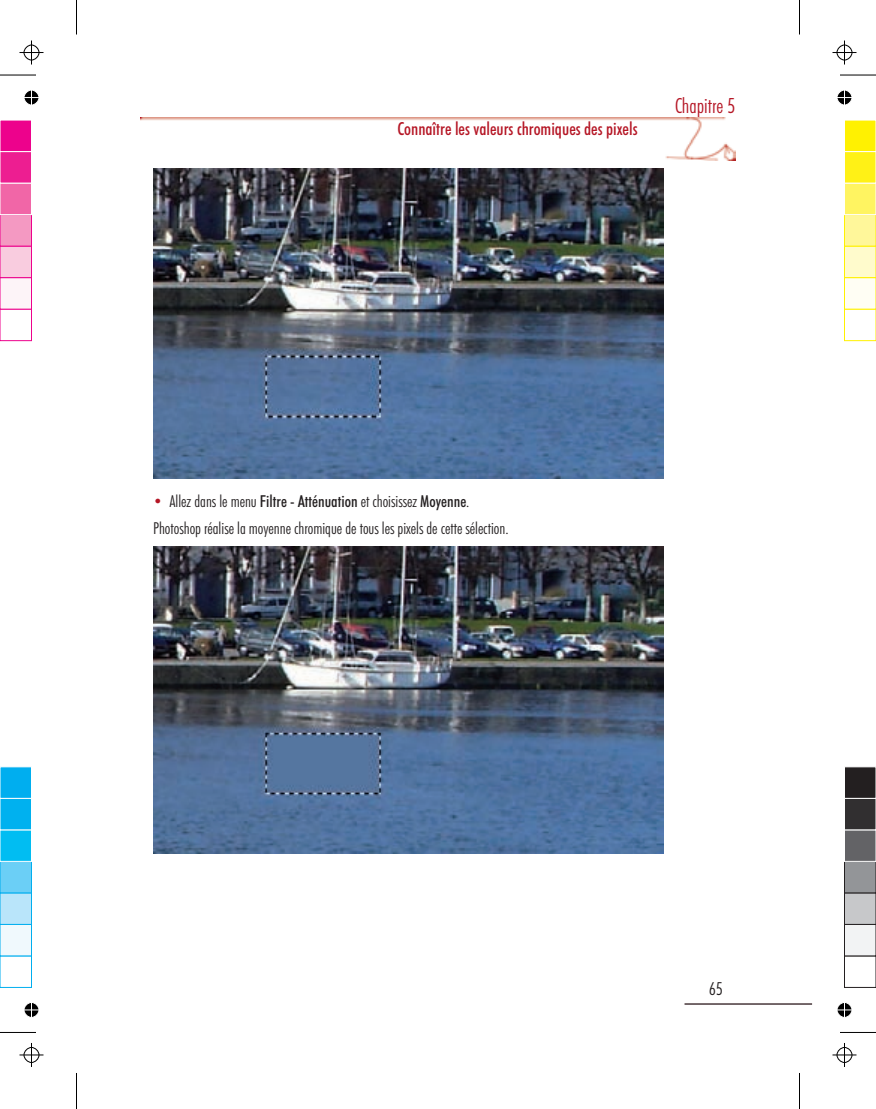
<style>
.page{position:relative;width:876px;height:1109px;background:#fff}
.page>*{position:absolute;margin:0;border:0;box-sizing:border-box;transform-origin:0 0}
.t1{font:21px "Futura Lt Cn BT";color:#b51625}
.t2{font:18px "Futura Md Cn BT";color:#b51625}
.t3{font:18px "Futura Lt Cn BT";color:#231f20}
.t4{font:16.5px/27.8px "Futura Lt Cn BT";color:#231f20}
.s1{font-size:16.2px;color:#b51625}
.s2{font-family:"Futura Md Cn BT"}
</style>
<div class="page">
<img style="left:141px;top:118px;width:595px;height:42px">
<hr style="left:685px;top:1003px;width:127px;height:1px;background:#48373a">
<img style="left:153px;top:169px;width:510px;height:310px">
<img style="left:153px;top:546px;width:510px;height:307px">
<hr style="left:0;top:1032px;width:36px;height:1px;background:#000">
<hr style="left:76px;top:1072px;width:1px;height:36px;background:#000">
<hr style="left:0;top:75px;width:36px;height:1px;background:#000">
<hr style="left:76px;top:0;width:1px;height:34px;background:#000">
<hr style="left:840px;top:75px;width:36px;height:1px;background:#000">
<hr style="left:799px;top:0;width:1px;height:34px;background:#000">
<hr style="left:840px;top:1032px;width:36px;height:1px;background:#000">
<hr style="left:799px;top:1072px;width:1px;height:36px;background:#000">
<svg style="left:20px;top:1043px;width:24px;height:23px"></svg>
<svg style="left:20px;top:40px;width:24px;height:24px"></svg>
<svg style="left:832px;top:40px;width:24px;height:24px"></svg>
<svg style="left:832px;top:1043px;width:24px;height:23px"></svg>
<svg style="left:24px;top:1002px;width:15px;height:16px"></svg>
<svg style="left:24px;top:90px;width:15px;height:15px"></svg>
<svg style="left:837px;top:90px;width:15px;height:15px"></svg>
<svg style="left:837px;top:1002px;width:15px;height:16px"></svg>
<div style="left:0;top:955px;width:32px;height:32px;background:#fff;border:1px solid #00aeef"></div>
<div style="left:0;top:924px;width:32px;height:32px;background:#f0f9fd;border:1px solid #00aeef"></div>
<div style="left:0;top:892px;width:32px;height:32px;background:#b9e5fa;border:1px solid #00aeef"></div>
<div style="left:0;top:861px;width:32px;height:32px;background:#6bcff6;border:1px solid #00aeef"></div>
<div style="left:0;top:829px;width:32px;height:32px;background:#01bdf2;border:1px solid #fff"></div>
<div style="left:0;top:798px;width:32px;height:32px;background:#00b1ef;border:1px solid #fff"></div>
<div style="left:0;top:766px;width:32px;height:32px;background:#00aeef;border:1px solid #fff"></div>
<div style="left:0;top:309px;width:32px;height:32px;background:#fff;border:1px solid #ed028c"></div>
<div style="left:0;top:277px;width:32px;height:32px;background:#fdf4f8;border:1px solid #ed028c"></div>
<div style="left:0;top:246px;width:32px;height:32px;background:#f9ccdf;border:1px solid #ed028c"></div>
<div style="left:0;top:214px;width:32px;height:32px;background:#f499c2;border:1px solid #ed028c"></div>
<div style="left:0;top:183px;width:32px;height:32px;background:#f166a7;border:1px solid #fff"></div>
<div style="left:0;top:151px;width:32px;height:32px;background:#ed1e91;border:1px solid #fff"></div>
<div style="left:0;top:120px;width:32px;height:32px;background:#ed028c;border:1px solid #fff"></div>
<div style="left:844px;top:309px;width:32px;height:32px;background:#fff;border:1px solid #fff101"></div>
<div style="left:844px;top:277px;width:32px;height:32px;background:#fffef4;border:1px solid #fff101"></div>
<div style="left:844px;top:246px;width:32px;height:32px;background:#fffbcc;border:1px solid #fff101"></div>
<div style="left:844px;top:214px;width:32px;height:32px;background:#fff79a;border:1px solid #fff101"></div>
<div style="left:844px;top:183px;width:32px;height:32px;background:#fff461;border:1px solid #fff"></div>
<div style="left:844px;top:151px;width:32px;height:32px;background:#fff116;border:1px solid #fff"></div>
<div style="left:844px;top:120px;width:32px;height:32px;background:#fff101;border:1px solid #fff"></div>
<div style="left:844px;top:955px;width:32px;height:32px;background:#fff;border:1px solid #231f20"></div>
<div style="left:844px;top:924px;width:32px;height:32px;background:#f2f3f4;border:1px solid #231f20"></div>
<div style="left:844px;top:892px;width:32px;height:32px;background:#c7c8ca;border:1px solid #231f20"></div>
<div style="left:844px;top:861px;width:32px;height:32px;background:#939598;border:1px solid #231f20"></div>
<div style="left:844px;top:829px;width:32px;height:32px;background:#636366;border:1px solid #fff"></div>
<div style="left:844px;top:798px;width:32px;height:32px;background:#312f30;border:1px solid #fff"></div>
<div style="left:844px;top:766px;width:32px;height:32px;background:#231f20;border:1px solid #fff"></div>
<p class="t2" style="left:397px;top:121px;width:242px">Connaître les valeurs chromiques des pixels</p>
<p class="t1" style="left:675px;top:97px;width:62px">Chapitre 5</p>
<p class="t4" style="left:153px;top:488px;width:357px"><span class="s1">•</span> Allez dans le menu <span class="s2">Filtre - Atténuation</span> et choisissez <span class="s2">Moyenne</span>.<br>Photoshop réalise la moyenne chromique de tous les pixels de cette sélection.</p>
<p class="t3" style="left:709px;top:980px;width:16px">65</p>
</div>
